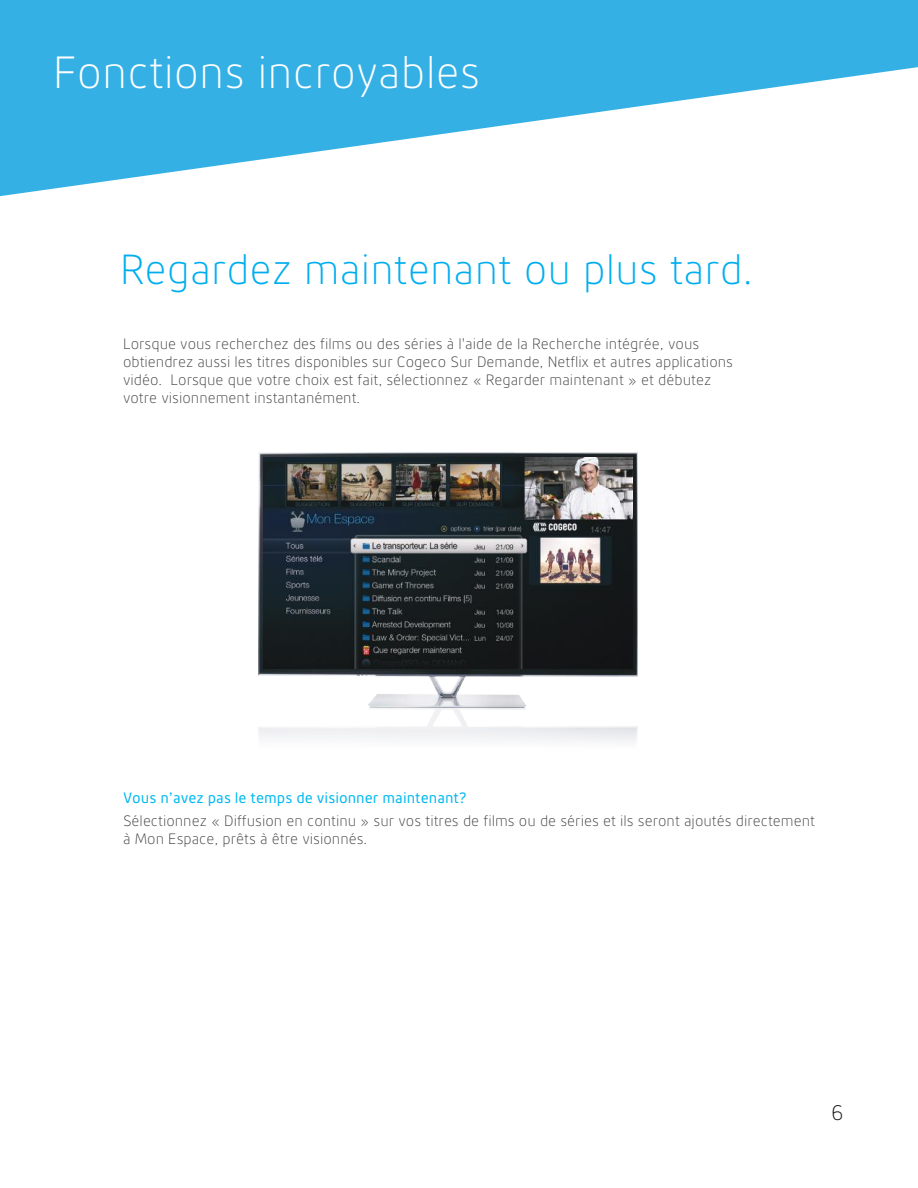
<style>
.page{position:relative;width:918px;height:1188px;background:#fff}
.page>*{position:absolute;margin:0;border:0;box-sizing:border-box;transform-origin:0 0}
.t1{font:300 45px "Cogeco Sans";color:#fff}
.t2{font:300 42px "Cogeco Sans";color:#00aeef}
.t3{font:300 21px "Cogeco Sans";color:#111212}
.t4{font:300 15px/18px "Cogeco Sans";color:#444041}
.t5{font:15px "Cogeco Sans";color:#00b9f2}
</style>
<div class="page">
<svg style="left:0;top:0;width:918px;height:196px;fill:#35b0e5"></svg>
<img style="left:258px;top:452px;width:380px;height:290px">
<img style="left:264px;top:457px;width:368px;height:212px">
<h1 class="t1" style="left:53px;top:45px;width:429px">Fonctions incroyables</h1>
<h2 class="t2" style="left:120px;top:244px;width:634px">Regardez maintenant ou plus tard.</h2>
<p class="t4" style="left:123px;top:334px;width:612px">Lorsque vous recherchez des films ou des séries à l'aide de la Recherche intégrée, vous obtiendrez aussi les titres disponibles sur Cogeco Sur Demande, Netflix et autres applications vidéo. Lorsque que votre choix est fait, sélectionnez « Regarder maintenant » et débutez votre visionnement instantanément.</p>
<p class="t5" style="left:123px;top:789px;width:345px">Vous n’avez pas le temps de visionner maintenant?</p>
<p class="t4" style="left:123px;top:811px;width:694px">Sélectionnez « Diffusion en continu » sur vos titres de films ou de séries et ils seront ajoutés directement à Mon Espace, prêts à être visionnés.</p>
<h3 class="t3" style="left:831px;top:1100px;width:14px">6</h3>
</div>
